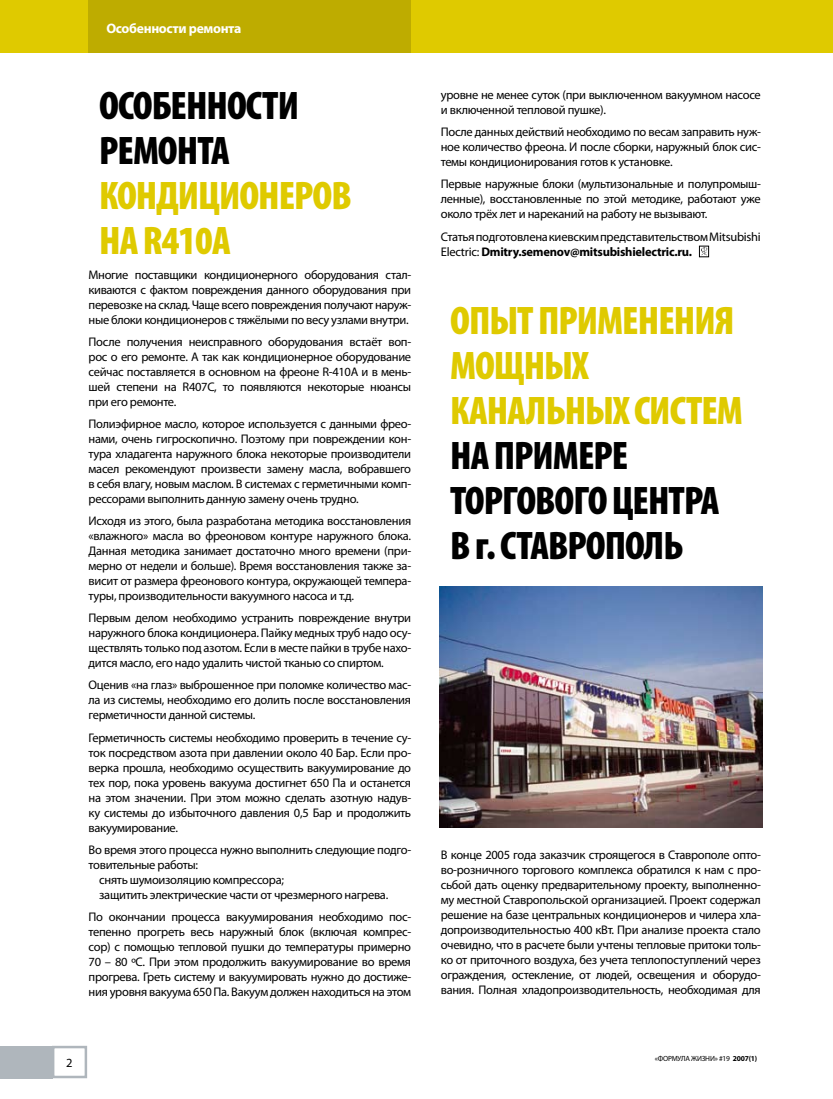
<style>
.page{position:relative;width:833px;height:1099px;background:#fff}
.page>*{position:absolute;margin:0;border:0;box-sizing:border-box;transform-origin:0 0}
.t1{font:900 condensed 40px/45px "Myriad Pro";letter-spacing:-.025em;color:#000}
.t2{font:900 condensed 40px/45px "Myriad Pro";letter-spacing:-.025em;color:#dfca00}
.t3{font:700 13.75px "Myriad Pro";letter-spacing:-.025em;color:#fff}
.t4{font:12.5px/15px "Myriad Pro";letter-spacing:-.025em;color:#000;text-align:justify}
.t5{font:7.5px "Myriad Pro";letter-spacing:-.025em;color:#000}
.s1{font-weight:700}
</style>
<div class="page">
<div style="left:52px;top:1045px;width:35px;height:33px;border:2px solid #afb6bc"></div>
<div style="left:0;top:1045px;width:53px;height:33px;background:#afb6bc"></div>
<div style="left:0;top:0;width:833px;height:53px;background:#dfca00"></div>
<div style="left:89px;top:0;width:322px;height:53px;background:#beac00"></div>
<img style="left:439px;top:586px;width:323px;height:241px">
<svg style="left:701px;top:248px;width:6px;height:7px"></svg>
<div style="left:699px;top:246px;width:10px;height:11px;border:1px solid #000"></div>
<p class="t3" style="left:106px;top:20px;width:136px">Особенности ремонта</p>
<h1 class="t1" style="left:99px;top:82px;width:201px">ОСОБЕННОСТИ<br>РЕМОНТА</h1>
<h1 class="t2" style="left:99px;top:172px;width:254px">КОНДИЦИОНЕРОВ<br>НА R410A</h1>
<p class="t4" style="left:89px;top:267px;width:324px">Многие поставщики кондиционерного оборудования стал&shy;киваются с фактом повреждения данного оборудования при перевозке на склад. Чаще всего повреждения получают наруж&shy;ные блоки кондиционеров с тяжёлыми по весу узлами внутри.</p>
<p class="t4" style="left:89px;top:334px;width:324px">После получения неисправного оборудования встаёт воп&shy;рос о его ремонте. А так как кондиционерное оборудование сейчас поставляется в основном на фреоне R-410A и в мень&shy;шей степени на R407С, то появляются некоторые нюансы при его ремонте.</p>
<p class="t4" style="left:89px;top:416px;width:324px">Полиэфирное масло, которое используется с данными фрео&shy;нами, очень гигроскопично. Поэтому при повреждении кон&shy;тура хладагента наружного блока некоторые производители масел рекомендуют произвести замену масла, вобравшего в себя влагу, новым маслом. В системах с герметичными комп&shy;рессорами выполнить данную замену очень трудно.</p>
<p class="t4" style="left:89px;top:513px;width:324px">Исходя из этого, была разработана методика восстановления «влажного» масла во фреоновом контуре наружного блока.<br>Данная методика занимает достаточно много времени (при&shy;мерно от недели и больше). Время восстановления также за&shy;висит от размера фреонового контура, окружающей темпера&shy;туры, производительности вакуумного насоса и т.д.</p>
<p class="t4" style="left:89px;top:610px;width:324px">Первым делом необходимо устранить повреждение внутри наружного блока кондиционера. Пайку медных труб надо осу&shy;ществлять только под азотом. Если в месте пайки в трубе нахо&shy;дится масло, его надо удалить чистой тканью со спиртом.</p>
<p class="t4" style="left:89px;top:677px;width:324px">Оценив «на глаз» выброшенное при поломке количество мас&shy;ла из системы, необходимо его долить после восстановления герметичности данной системы.</p>
<p class="t4" style="left:89px;top:729px;width:324px">Герметичность системы необходимо проверить в течение су&shy;ток посредством азота при давлении около 40 Бар. Если про&shy;верка прошла, необходимо осуществить вакуумирование до тех пор, пока уровень вакуума достигнет 650 Па и останется на этом значении. При этом можно сделать азотную надув&shy;ку системы до избыточного давления 0,5 Бар и продолжить вакуумирование.</p>
<p class="t4" style="left:89px;top:841px;width:324px">Во время этого процесса нужно выполнить следующие подго-</p>
<p class="t4" style="left:89px;top:856px;width:111px">товительные работы:</p>
<p class="t4" style="left:99px;top:871px;width:186px">снять шумоизоляцию компрессора;</p>
<p class="t4" style="left:99px;top:886px;width:290px">защитить электрические части от чрезмерного нагрева.</p>
<p class="t4" style="left:89px;top:908px;width:324px">По окончании процесса вакуумирования необходимо пос&shy;тепенно прогреть весь наружный блок (включая компрес&shy;сор) с помощью тепловой пушки до температуры примерно 70 – 80 ºС. При этом продолжить вакуумирование во время прогрева. Греть систему и вакуумировать нужно до достиже&shy;ния уровня вакуума 650 Па. Вакуум должен находиться на этом</p>
<p class="t4" style="left:441px;top:87px;width:321px">уровне не менее суток (при выключенном вакуумном насосе и включенной тепловой пушке).</p>
<p class="t4" style="left:441px;top:124px;width:321px">После данных действий необходимо по весам заправить нуж&shy;ное количество фреона. И после сборки, наружный блок сис&shy;темы кондиционирования готов к установке.</p>
<p class="t4" style="left:441px;top:176px;width:321px">Первые наружные блоки (мультизональные и полупромыш&shy;ленные), восстановленные по этой методике, работают уже около трёх лет и нареканий на работу не вызывают.</p>
<p class="t4" style="left:441px;top:229px;width:321px">Статья подготовлена киевским представительством Mitsubishi<br>Electric: <span class="s1">Dmitry.semenov@mitsubishielectric.ru.</span></p>
<h1 class="t2" style="left:450px;top:297px;width:294px">ОПЫТ ПРИМЕНЕНИЯ<br>МОЩНЫХ<br>КАНАЛЬНЫХ СИСТЕМ</h1>
<h1 class="t1" style="left:450px;top:432px;width:271px">НА ПРИМЕРЕ<br>ТОРГОВОГО ЦЕНТРА<br>В г. СТАВРОПОЛЬ</h1>
<p class="t4" style="left:441px;top:847px;width:321px">В конце 2005 года заказчик строящегося в Ставрополе опто&shy;во-розничного торгового комплекса обратился к нам с про&shy;сьбой дать оценку предварительному проекту, выполненно&shy;му местной Ставропольской организацией. Проект содержал решение на базе центральных кондиционеров и чилера хла&shy;допроизводительностью 400 кВт. При анализе проекта стало очевидно, что в расчете были учтены тепловые притоки толь&shy;ко от приточного воздуха, без учета теплопоступлений через ограждения, остекление, от людей, освещения и оборудо&shy;вания. Полная хладопроизводительность, необходимая для</p>
<p class="t5" style="left:655px;top:1053px;width:104px">«ФОРМУЛА ЖИЗНИ» #19 <span class="s1">2007(1)</span></p>
</div>
